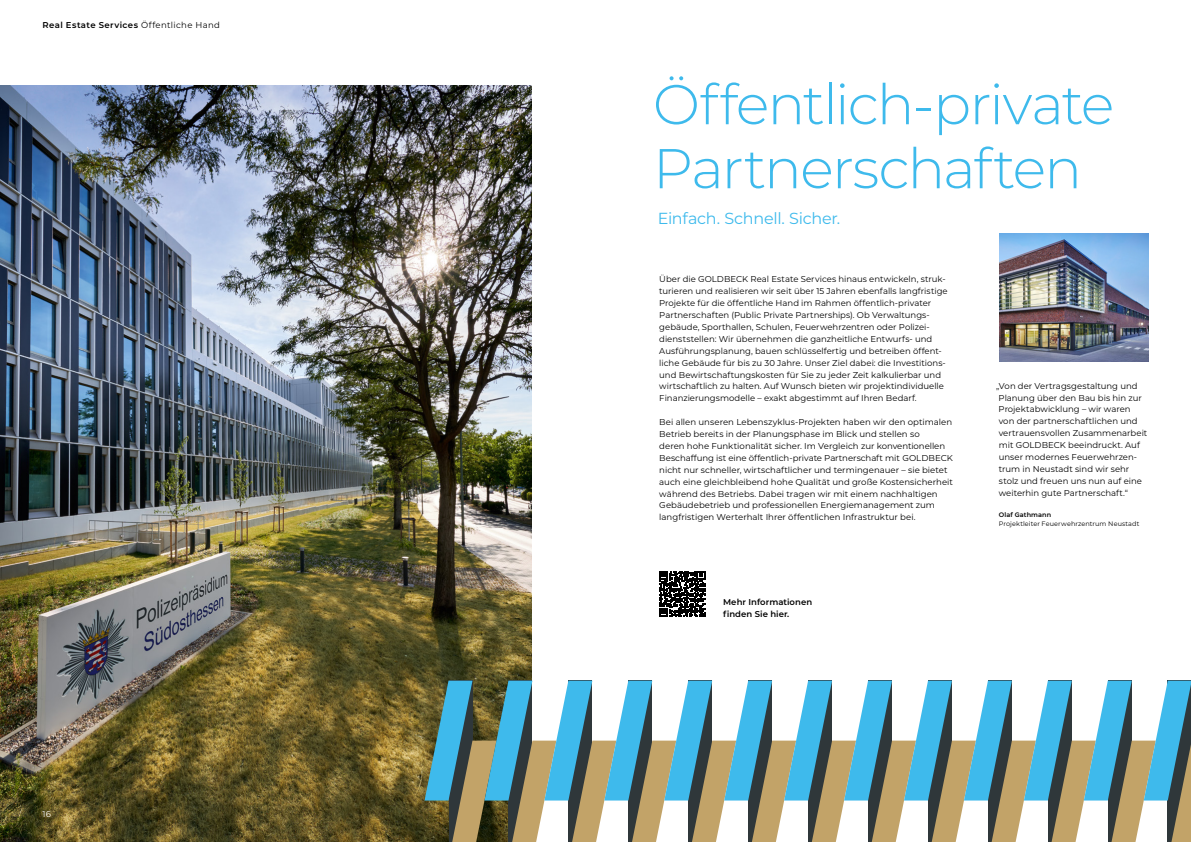
<style>
.page{position:relative;width:1191px;height:842px;background:#fff}
.page>*{position:absolute;margin:0;border:0;box-sizing:border-box;transform-origin:0 0}
.t1{font:300 56px/64px "Goldbeck Next";letter-spacing:-.03em;color:#3ebaec}
.t2{font:16px "Goldbeck Next";letter-spacing:-.015em;color:#3ebaec}
.t3{font:8.5px/11.9px "Goldbeck Next";color:#000}
.t4{font:600 8.5px "Goldbeck Next";letter-spacing:.05em;color:#000}
.t5{font:600 8.5px/11.9px "Goldbeck Next";letter-spacing:.01em;color:#000}
.t6{font:8.5px "Goldbeck Next";color:#fff}
.t7{font:6.5px "Goldbeck Next";letter-spacing:.01em;color:#000}
.t8{font:600 6.5px "Goldbeck Next";letter-spacing:.015em;color:#000}
.s1{font-weight:400}
</style>
<div class="page">
<img style="left:0;top:85px;width:531px;height:757px">
<img style="left:999px;top:233px;width:149px;height:128px">
<svg style="left:659px;top:571px;width:46px;height:46px"></svg>
<svg style="left:424px;top:681px;width:767px;height:161px"></svg>
<p class="t4" style="left:43px;top:19px;width:179px">Real Estate Services <span class="s1">Öffentliche Hand</span></p>
<p class="t6" style="left:43px;top:808px;width:10px">16</p>
<h1 class="t1" style="left:653px;top:71px;width:463px">Öffentlich-private<br>Partnerschaften</h1>
<h2 class="t2" style="left:658px;top:207px;width:184px">Einfach. Schnell. Sicher.</h2>
<p class="t3" style="left:659px;top:273px;width:290px">Über die GOLDBECK Real Estate Services hinaus entwickeln, struk&shy;turieren und realisieren wir seit über 15 Jahren ebenfalls langfristige Projekte für die öffentliche Hand im Rahmen öffentlich-privater Partnerschaften (Public Private Partnerships). Ob Verwaltungs&shy;gebäude, Sporthallen, Schulen, Feuerwehrzentren oder Polizei&shy;dienststellen: Wir übernehmen die ganzheitliche Entwurfs- und Ausführungsplanung, bauen schlüsselfertig und betreiben öffent&shy;liche Gebäude für bis zu 30 Jahre. Unser Ziel dabei: die Investitions&shy;und Bewirtschaftungskosten für Sie zu jeder Zeit kalkulierbar und wirtschaftlich zu halten. Auf Wunsch bieten wir projektindividuelle Finanzierungsmodelle – exakt abgestimmt auf Ihren Bedarf.</p>
<p class="t3" style="left:659px;top:416px;width:295px">Bei allen unseren Lebenszyklus-Projekten haben wir den optimalen Betrieb bereits in der Planungsphase im Blick und stellen so<br>deren hohe Funktionalität sicher. Im Vergleich zur konventionellen Beschaffung ist eine öffentlich-private Partnerschaft mit GOLDBECK nicht nur schneller, wirtschaftlicher und termingenauer – sie bietet auch eine gleichbleibend hohe Qualität und große Kostensicherheit während des Betriebs. Dabei tragen wir mit einem nachhaltigen Gebäudebetrieb und professionellen Energiemanagement zum langfristigen Werterhalt Ihrer öffentlichen Infrastruktur bei.</p>
<p class="t5" style="left:723px;top:595px;width:91px">Mehr Informationen finden Sie hier.</p>
<p class="t3" style="left:996px;top:379px;width:153px">„Von der Vertragsgestaltung und<br>Planung über den Bau bis hin zur<br>Projektabwicklung – wir waren<br>von der partnerschaftlichen und vertrauensvollen Zusammenarbeit mit GOLDBECK beeindruckt. Auf unser modernes Feuerwehrzen&shy;trum in Neustadt sind wir sehr stolz und freuen uns nun auf eine weiterhin gute Partnerschaft.“</p>
<p class="t8" style="left:999px;top:510px;width:54px">Olaf Gathmann</p>
<p class="t7" style="left:999px;top:519px;width:142px">Projektleiter Feuerwehrzentrum Neustadt</p>
</div>
